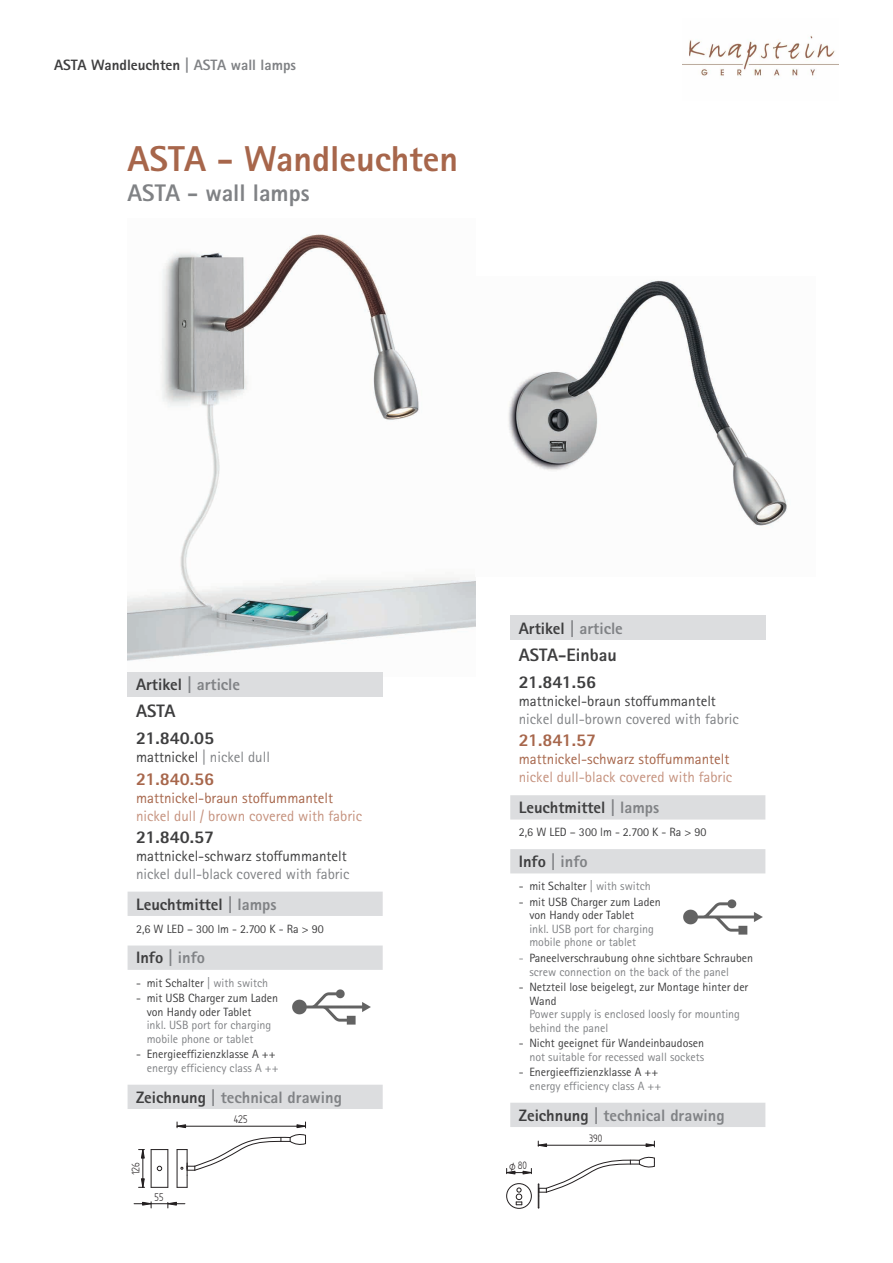
<style>
.page{position:relative;width:893px;height:1263px;background:#fff}
.page>*{position:absolute;margin:0;border:0;box-sizing:border-box;transform-origin:0 0}
.t1{font:800 36px "Rotis Sans Serif Std";color:#a7664b}
.t2{font:800 24px "Rotis Sans Serif Std";color:#808285}
.t3{font:800 18px/27px "Rotis Sans Serif Std";color:#3e3e3f}
.t4{font:800 18px "Rotis Sans Serif Std";color:#a7664b}
.t5{font:800 16.5px "Rotis Sans Serif Std";color:#808285}
.t6{font:800 16.5px "Rotis Sans Serif Std";color:#3e3e3f}
.t7{font:15px "Rotis Sans Serif Std";color:#808285}
.t8{font:15px "Rotis Sans Serif Std";color:#c5927e}
.t9{font:15px "Rotis Sans Serif Std";color:#a7664b}
.t10{font:15px "Rotis Sans Serif Std";color:#3e3e3f}
.t11{font:800 15px "Rotis Sans Serif Std";color:#3e3e3f}
.t12{font:12.6px "Solid Edge ISO";color:#231f20}
.t13{font:12.3px "Solid Edge ISO";color:#231f20}
.t14{font:12px/13.5px "Rotis Sans Serif Std";color:#3e3e3f}
.t15{font:12px/13.5px "Rotis Sans Serif Std";color:#808285}
.s1{color:#808285}
.s2{color:#3e3e3f}
</style>
<div class="page">
<img style="left:682px;top:35px;width:157px;height:44px">
<img style="left:128px;top:234px;width:347px;height:427px">
<div style="left:128px;top:672px;width:255px;height:24px;background:#dcdddf"></div>
<svg style="left:128px;top:892px;width:255px;height:217px"></svg>
<svg style="left:177px;top:1134px;width:129px;height:54px"></svg>
<svg style="left:151px;top:1187px;width:17px;height:1px"></svg>
<hr style="left:168px;top:1149px;width:1px;height:38px;background:#231f20">
<svg style="left:152px;top:1149px;width:16px;height:1px"></svg>
<hr style="left:151px;top:1149px;width:1px;height:38px;background:#231f20">
<svg style="left:157px;top:1166px;width:5px;height:5px"></svg>
<hr style="left:177px;top:1126px;width:128px;height:1px;background:#231f20">
<hr style="left:143px;top:1149px;width:1px;height:38px;background:#231f20">
<hr style="left:134px;top:1203px;width:51px;height:1px;background:#231f20">
<svg style="left:176px;top:1122px;width:10px;height:6px"></svg>
<svg style="left:296px;top:1122px;width:10px;height:6px"></svg>
<svg style="left:139px;top:1149px;width:6px;height:9px"></svg>
<svg style="left:139px;top:1178px;width:6px;height:10px"></svg>
<svg style="left:142px;top:1202px;width:12px;height:6px"></svg>
<svg style="left:165px;top:1202px;width:12px;height:6px"></svg>
<div style="left:510px;top:616px;width:255px;height:24px;background:#dcdddf"></div>
<svg style="left:510px;top:795px;width:255px;height:332px"></svg>
<img style="left:508px;top:280px;width:279px;height:246px">
<hr style="left:538px;top:1145px;width:116px;height:1px;background:#231f20">
<svg style="left:537px;top:1141px;width:10px;height:6px"></svg>
<svg style="left:646px;top:1141px;width:9px;height:6px"></svg>
<svg style="left:506px;top:1156px;width:149px;height:52px"></svg>
<img style="left:291px;top:987px;width:82px;height:39px">
<img style="left:682px;top:897px;width:82px;height:39px">
<p class="t11" style="left:54px;top:55px;width:244px">ASTA Wandleuchten <span class="s1">| ASTA wall lamps</span></p>
<h1 class="t1" style="left:128px;top:136px;width:332px">ASTA - Wandleuchten</h1>
<h2 class="t2" style="left:128px;top:177px;width:184px">ASTA - wall lamps</h2>
<h3 class="t5" style="left:136px;top:674px;width:106px"><span class="s2">Artikel</span> | article</h3>
<h3 class="t3" style="left:136px;top:697px;width:80px">ASTA<br>21.840.05</h3>
<p class="t7" style="left:136px;top:748px;width:135px"><span class="s2">mattnickel</span> | nickel dull</p>
<h3 class="t4" style="left:136px;top:767px;width:80px">21.840.56</h3>
<p class="t9" style="left:136px;top:789px;width:199px">mattnickel-braun stoffummantelt</p>
<p class="t8" style="left:136px;top:807px;width:228px">nickel dull / brown covered with fabric</p>
<h3 class="t3" style="left:136px;top:823px;width:80px">21.840.57</h3>
<p class="t10" style="left:136px;top:847px;width:212px">mattnickel-schwarz stoffummantelt</p>
<p class="t7" style="left:136px;top:865px;width:215px">nickel dull-black covered with fabric</p>
<h3 class="t6" style="left:136px;top:893px;width:142px">Leuchtmittel <span class="s1">| lamps</span></h3>
<p class="t14" style="left:136px;top:922px;width:189px">2,6 W LED – 300 lm - 2.700 K - Ra &gt; 90</p>
<h3 class="t5" style="left:136px;top:947px;width:71px"><span class="s2">Info</span> | info</h3>
<p class="t14" style="left:136px;top:976px;width:134px">- mit Schalter <span class="s1">| with switch</span></p>
<p class="t14" style="left:147px;top:991px;width:133px;text-indent:-11px">- mit USB Charger zum Laden von Handy oder Tablet</p>
<p class="t15" style="left:147px;top:1018px;width:126px">inkl. USB port for charging mobile phone or tablet</p>
<p class="t14" style="left:136px;top:1048px;width:141px">- Energieeffizienzklasse A ++</p>
<p class="t15" style="left:147px;top:1061px;width:133px">energy efficiency class A ++</p>
<h3 class="t5" style="left:136px;top:1086px;width:207px"><span class="s2">Zeichnung</span> | technical drawing</h3>
<p class="t12" style="left:234px;top:1113px;width:15px">425</p>
<p class="t12" style="left:129px;top:1175px;width:14px;rotate:-90deg">126</p>
<p class="t12" style="left:155px;top:1190px;width:10px">55</p>
<h3 class="t5" style="left:519px;top:618px;width:106px"><span class="s2">Artikel</span> | article</h3>
<h3 class="t3" style="left:519px;top:641px;width:100px">ASTA-Einbau<br>21.841.56</h3>
<p class="t10" style="left:519px;top:692px;width:199px">mattnickel-braun stoffummantelt</p>
<p class="t7" style="left:519px;top:710px;width:221px">nickel dull-brown covered with fabric</p>
<h3 class="t4" style="left:519px;top:729px;width:79px">21.841.57</h3>
<p class="t9" style="left:519px;top:750px;width:212px">mattnickel-schwarz stoffummantelt</p>
<p class="t8" style="left:519px;top:768px;width:215px">nickel dull-black covered with fabric</p>
<h3 class="t6" style="left:519px;top:797px;width:142px">Leuchtmittel <span class="s1">| lamps</span></h3>
<p class="t14" style="left:519px;top:826px;width:189px">2,6 W LED – 300 lm - 2.700 K - Ra &gt; 90</p>
<h3 class="t5" style="left:519px;top:851px;width:71px"><span class="s2">Info</span> | info</h3>
<p class="t14" style="left:519px;top:879px;width:134px">- mit Schalter <span class="s1">| with switch</span></p>
<p class="t14" style="left:529px;top:895px;width:133px;text-indent:-11px">- mit USB Charger zum Laden von Handy oder Tablet</p>
<p class="t15" style="left:529px;top:922px;width:126px">inkl. USB port for charging mobile phone or tablet</p>
<p class="t14" style="left:529px;top:951px;width:225px;text-indent:-11px"><span class="s1">-</span> Paneelverschraubung ohne sichtbare Schrauben <span class="s1">screw connection on the back of the panel</span></p>
<p class="t14" style="left:529px;top:980px;width:221px;text-indent:-11px">- Netzteil lose beigelegt, zur Montage hinter der<br>Wand</p>
<p class="t15" style="left:529px;top:1007px;width:212px">Power supply is enclosed loosly for mounting behind the panel</p>
<p class="t14" style="left:519px;top:1036px;width:187px">- Nicht geeignet für Wandeinbaudosen</p>
<p class="t15" style="left:529px;top:1050px;width:176px">not suitable for recessed wall sockets</p>
<p class="t14" style="left:519px;top:1066px;width:141px">- Energieeffizienzklasse A ++</p>
<p class="t15" style="left:529px;top:1079px;width:133px">energy efficiency class A ++</p>
<h3 class="t5" style="left:519px;top:1104px;width:207px"><span class="s2">Zeichnung</span> | technical drawing</h3>
<p class="t13" style="left:589px;top:1132px;width:15px">390</p>
<p class="t13" style="left:509px;top:1159px;width:19px">Ø80</p>
</div>
